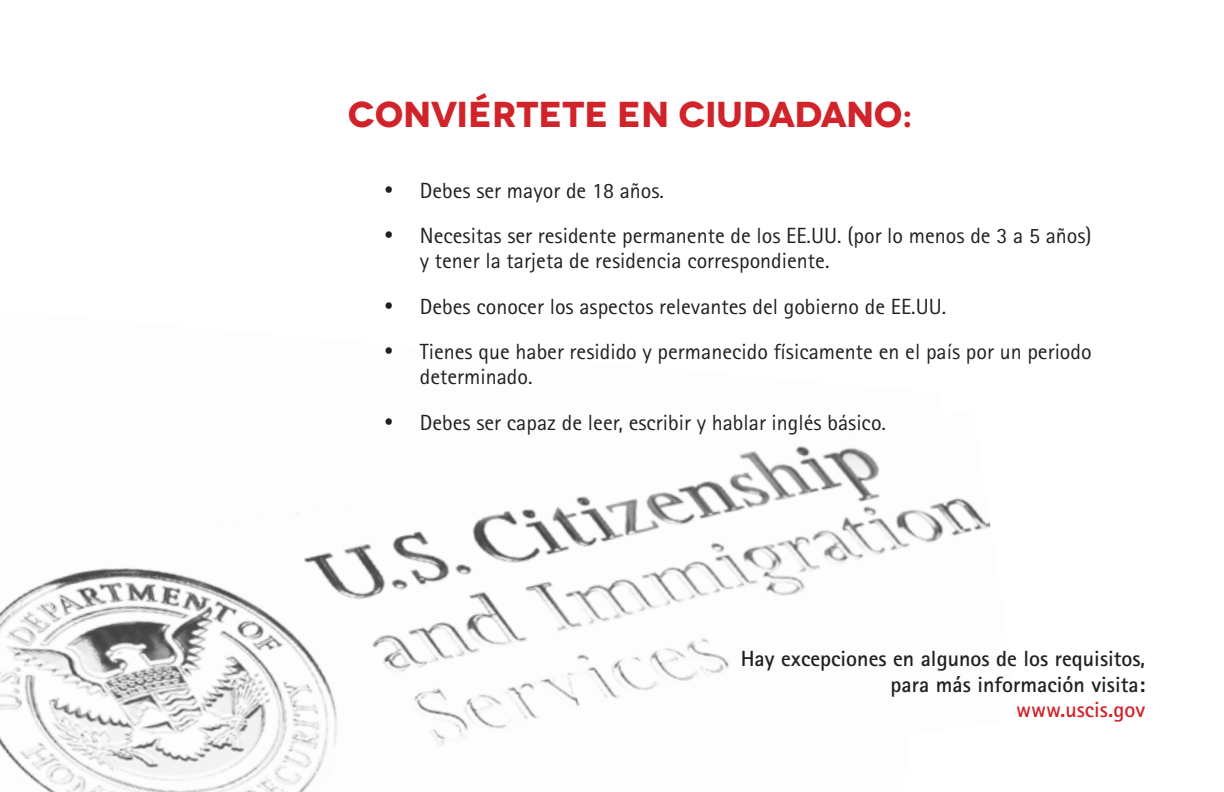
<style>
.page{position:relative;width:1224px;height:792px;background:#fff}
.page>*{position:absolute;margin:0;border:0;box-sizing:border-box;transform-origin:0 0}
.bullets{font:700 36px "Novecentowide";letter-spacing:-.01em;color:#d1232a}
.t1{font:22px/25.2px "Rotis Sans Serif";color:#231f20}
.bullets-2{font:700 22px/25.2px "Rotis Sans Serif";color:#231f20;text-align:right}
.s1{color:#d1232a}
</style>
<div class="page">
<img style="left:0;top:445px;width:991px;height:347px">
<p class="bullets" style="left:348px;top:92px;width:566px">CONVIÉRTETE EN CIUDADANO:</p>
<p class="t1" style="left:384px;top:178px;width:282px">• Debes ser mayor de 18 años.</p>
<p class="t1" style="left:420px;top:223px;width:673px;text-indent:-36px">• Necesitas ser residente permanente de los EE.UU. (por lo menos de 3 a 5 años) y tener la tarjeta de residencia correspondiente.</p>
<p class="t1" style="left:384px;top:294px;width:564px">• Debes conocer los aspectos relevantes del gobierno de EE.UU.</p>
<p class="t1" style="left:420px;top:339px;width:673px;text-indent:-36px">• Tienes que haber residido y permanecido físicamente en el país por un periodo determinado.</p>
<p class="t1" style="left:384px;top:409px;width:504px">• Debes ser capaz de leer, escribir y hablar inglés básico.</p>
<p class="bullets-2" style="left:741px;top:646px;width:406px">Hay excepciones en algunos de los requisitos, para más información visita:<br><span class="s1">www.uscis.gov</span></p>
</div>
